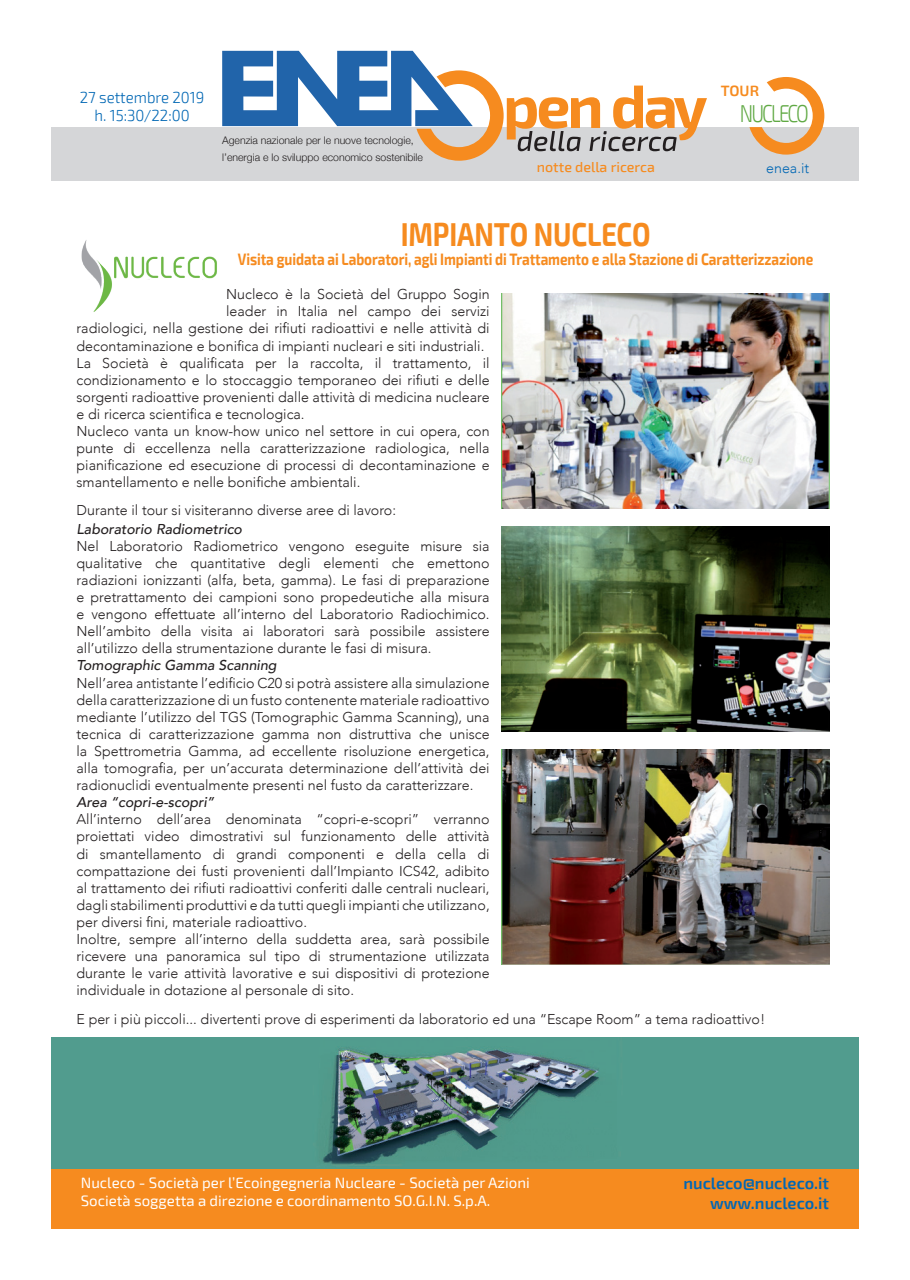
<style>
.page{position:relative;width:910px;height:1280px;background:#fff}
.page>*{position:absolute;margin:0;border:0;box-sizing:border-box;transform-origin:0 0}
.t1{font:700 32.4px "Exo 2";letter-spacing:-.005em;color:#f68b1f;scale:.83 1}
.t2{font:300 24.45px "Exo 2";letter-spacing:-.1em;color:#60a944;scale:.78 1}
.t3{font:600 16.5px/19.8px "Exo 2";color:#0167b4;text-align:right}
.t4{font:700 16.2px "Exo 2";letter-spacing:-.005em;color:#f68b1f;scale:.83 1}
.t5{font:300 16.05px/18px "Exo 2";color:#0167b4;text-align:center;scale:.93 1}
.t6{font:15px/18px "Exo 2";color:#fff}
.t7{font:600 15px "Exo 2";color:#f68b1f}
.t8{font:300 14.25px/17.1px "Avenir";color:#231f20;text-align:justify}
.t9{font:italic 500 14.25px "Avenir";color:#231f20}
.t10{font:500 14.25px "Exo 2";color:#f68b1f}
.t11{font:300 14.25px "Avenir";color:#0167b4}
.t12{font:300 10.5px/17.1px "Helvetica Neue";color:#231f20}
</style>
<div class="page">
<img style="left:51px;top:1037px;width:808px;height:133px">
<img style="left:501px;top:293px;width:328px;height:216px">
<img style="left:501px;top:526px;width:328px;height:205px">
<img style="left:501px;top:749px;width:328px;height:215px">
<div style="left:51px;top:127px;width:808px;height:53px;background:#d5d6d8"></div>
<svg style="left:749px;top:77px;width:75px;height:78px"></svg>
<svg style="left:222px;top:51px;width:485px;height:110px"></svg>
<img style="left:82px;top:240px;width:135px;height:72px">
<div style="left:51px;top:1170px;width:808px;height:59px;background:#f68b1f"></div>
<p class="t5" style="left:80px;top:89px;width:135px">27 settembre 2019 h. 15:30/22:00</p>
<p class="t12" style="left:222px;top:131px;width:202px">Agenzia nazionale per le nuove tecnologie, l’energia e lo sviluppo economico sostenibile</p>
<p class="t10" style="left:537px;top:159px;width:120px">notte della ricerca</p>
<p class="t7" style="left:721px;top:82px;width:40px">TOUR</p>
<h2 class="t2" style="left:740px;top:99px;width:90px">NUCLECO</h2>
<p class="t11" style="left:766px;top:160px;width:45px">enea.it</p>
<h1 class="t1" style="left:401px;top:215px;width:302px">IMPIANTO NUCLECO</h1>
<p class="t4" style="left:238px;top:250px;width:695px">Visita guidata ai Laboratori, agli Impianti di Trattamento e alla Stazione di Caratterizzazione</p>
<p class="t8" style="left:226px;top:286px;width:265px">Nucleco è la Società del Gruppo Sogin</p>
<p class="t8" style="left:226px;top:303px;width:265px">leader in Italia nel campo dei servizi</p>
<p class="t8" style="left:77px;top:320px;width:415px">radiologici, nella gestione dei rifiuti radioattivi e nelle attività di</p>
<p class="t8" style="left:77px;top:337px;width:409px">decontaminazione e bonifica di impianti nucleari e siti industriali.</p>
<p class="t8" style="left:77px;top:354px;width:415px">La Società è qualificata per la raccolta, il trattamento, il</p>
<p class="t8" style="left:77px;top:371px;width:415px">condizionamento e lo stoccaggio temporaneo dei rifiuti e delle</p>
<p class="t8" style="left:77px;top:388px;width:415px">sorgenti radioattive provenienti dalle attività di medicina nucleare</p>
<p class="t8" style="left:77px;top:405px;width:230px">e di ricerca scientifica e tecnologica.</p>
<p class="t8" style="left:77px;top:423px;width:415px">Nucleco vanta un know-how unico nel settore in cui opera, con</p>
<p class="t8" style="left:77px;top:440px;width:415px">punte di eccellenza nella caratterizzazione radiologica, nella</p>
<p class="t8" style="left:77px;top:457px;width:415px">pianificazione ed esecuzione di processi di decontaminazione e</p>
<p class="t8" style="left:77px;top:474px;width:285px">smantellamento e nelle bonifiche ambientali.</p>
<p class="t8" style="left:77px;top:501px;width:321px">Durante il tour si visiteranno diverse aree di lavoro:</p>
<p class="t9" style="left:77px;top:520px;width:167px">Laboratorio Radiometrico</p>
<p class="t8" style="left:77px;top:537px;width:415px">Nel Laboratorio Radiometrico vengono eseguite misure sia qualitative che quantitative degli elementi che emettono radiazioni ionizzanti (alfa, beta, gamma). Le fasi di preparazione e pretrattamento dei campioni sono propedeutiche alla misura e vengono effettuate all’interno del Laboratorio Radiochimico.<br>Nell’ambito della visita ai laboratori sarà possibile assistere all’utilizzo della strumentazione durante le fasi di misura.</p>
<p class="t9" style="left:77px;top:657px;width:202px">Tomographic Gamma Scanning</p>
<p class="t8" style="left:77px;top:674px;width:415px">Nell’area antistante l’edificio C20 si potrà assistere alla simulazione della caratterizzazione di un fusto contenente materiale radioattivo mediante l’utilizzo del TGS (Tomographic Gamma Scanning), una tecnica di caratterizzazione gamma non distruttiva che unisce la Spettrometria Gamma, ad eccellente risoluzione energetica, alla tomografia, per un’accurata determinazione dell’attività dei radionuclidi eventualmente presenti nel fusto da caratterizzare.</p>
<p class="t9" style="left:77px;top:794px;width:139px">Area “copri-e-scopri”</p>
<p class="t8" style="left:77px;top:811px;width:415px;text-align:left">All’interno dell’area denominata “copri-e-scopri” verranno proiettati video dimostrativi sul funzionamento delle attività di smantellamento di grandi componenti e della cella di compattazione dei fusti provenienti dall’Impianto ICS42, adibito al trattamento dei rifiuti radioattivi conferiti dalle centrali nucleari, dagli stabilimenti produttivi e da tutti quegli impianti che utilizzano, per diversi fini, materiale radioattivo.<br>Inoltre, sempre all’interno della suddetta area, sarà possibile ricevere una panoramica sul tipo di strumentazione utilizzata durante le varie attività lavorative e sui dispositivi di protezione individuale in dotazione al personale di sito.</p>
<p class="t8" style="left:77px;top:1011px;width:690px">E per i più piccoli... divertenti prove di esperimenti da laboratorio ed una “Escape Room” a tema radioattivo!</p>
<p class="t6" style="left:81px;top:1174px;width:450px">Nucleco - Società per l’Ecoingegneria Nucleare - Società per Azioni<br>Società soggetta a direzione e coordinamento SO.G.I.N. S.p.A.</p>
<p class="t3" style="left:683px;top:1174px;width:147px">nucleco@nucleco.it www.nucleco.it</p>
</div>
